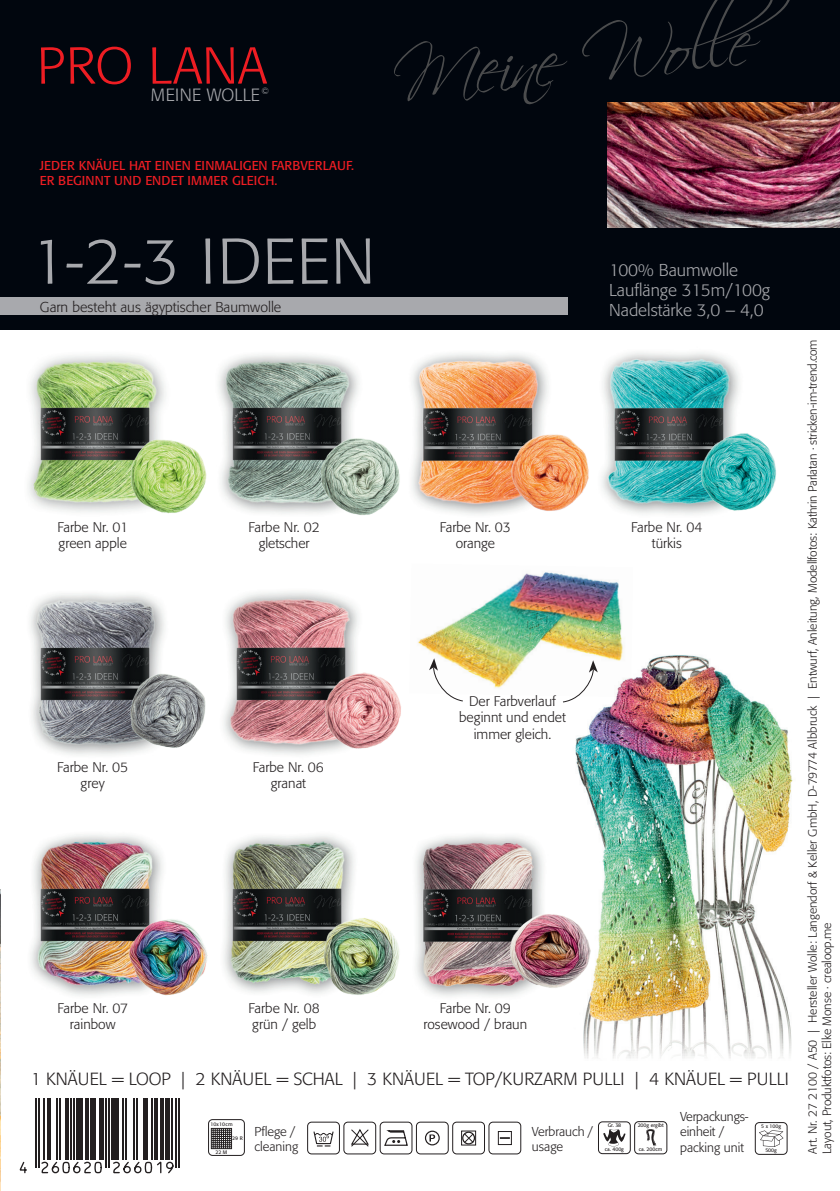
<style>
.page{position:relative;width:840px;height:1191px;background:#fff}
.page>*{position:absolute;margin:0;border:0;box-sizing:border-box;transform-origin:0 0}
.t1{font:300 64px "Formata";letter-spacing:.015em;color:#a8a9ad}
.t2{font:300 17.6px "Formata";letter-spacing:.01em;color:#a8a9ad}
.t3{font:300 17.4px "Formata";color:#231f20}
.t4{font:300 17px/19.8px "Formata";color:#a8a9ad}
.t5{font:300 14.2px "Formata";color:#231f20}
.t6{font:300 13.8px/16px "Formata";color:#231f20;text-align:center}
.t7{font:12.8px/15px "Formata";color:#ee1d23}
.t8{font:300 12.8px/15.4px "Formata";color:#231f20}
.t9{font:300 12px/14px "Formata";letter-spacing:-.01em;color:#231f20}
.t10{font:5.2px "Formata";color:#231f20}
.t11{font:5.2px "Formata";letter-spacing:.05em;color:#231f20}
</style>
<div class="page">
<svg style="left:44px;top:1098px;width:136px;height:70px"></svg>
<hr style="left:35px;top:1098px;width:2px;height:69px;background:#231f20">
<hr style="left:38px;top:1098px;width:2px;height:69px;background:#231f20">
<hr style="left:43px;top:1098px;width:1px;height:62px;background:#231f20">
<hr style="left:47px;top:1098px;width:3px;height:62px;background:#231f20">
<hr style="left:56px;top:1098px;width:2px;height:62px;background:#231f20">
<hr style="left:59px;top:1098px;width:2px;height:62px;background:#231f20">
<hr style="left:66px;top:1098px;width:3px;height:62px;background:#231f20">
<hr style="left:70px;top:1098px;width:2px;height:62px;background:#231f20">
<hr style="left:73px;top:1098px;width:2px;height:62px;background:#231f20">
<div style="left:76px;top:1098px;width:6px;height:62px;background:#231f20"></div>
<hr style="left:85px;top:1098px;width:3px;height:62px;background:#231f20">
<hr style="left:90px;top:1098px;width:3px;height:62px;background:#231f20">
<hr style="left:95px;top:1098px;width:1px;height:62px;background:#231f20">
<div style="left:99px;top:1098px;width:5px;height:62px;background:#231f20"></div>
<hr style="left:105px;top:1098px;width:2px;height:69px;background:#231f20">
<hr style="left:108px;top:1098px;width:2px;height:69px;background:#231f20">
<hr style="left:111px;top:1098px;width:3px;height:62px;background:#231f20">
<hr style="left:116px;top:1098px;width:3px;height:62px;background:#231f20">
<hr style="left:122px;top:1098px;width:1px;height:62px;background:#231f20">
<hr style="left:125px;top:1098px;width:2px;height:62px;background:#231f20">
<hr style="left:133px;top:1098px;width:1px;height:62px;background:#231f20">
<hr style="left:136px;top:1098px;width:1px;height:62px;background:#231f20">
<div style="left:143px;top:1098px;width:5px;height:62px;background:#231f20"></div>
<hr style="left:151px;top:1098px;width:1px;height:62px;background:#231f20">
<hr style="left:154px;top:1098px;width:3px;height:62px;background:#231f20">
<hr style="left:160px;top:1098px;width:3px;height:62px;background:#231f20">
<hr style="left:165px;top:1098px;width:4px;height:62px;background:#231f20">
<hr style="left:171px;top:1098px;width:1px;height:62px;background:#231f20">
<hr style="left:175px;top:1098px;width:2px;height:69px;background:#231f20">
<hr style="left:178px;top:1098px;width:2px;height:69px;background:#231f20">
<svg style="left:19px;top:1160px;width:155px;height:14px"></svg>
<svg style="left:759px;top:1130px;width:24px;height:17px"></svg>
<div style="left:754px;top:1122px;width:32px;height:32px;border:1px solid #231f20;border-radius:4px"></div>
<svg style="left:351px;top:1129px;width:18px;height:18px"></svg>
<div style="left:343px;top:1122px;width:33px;height:32px;border:1px solid #231f20;border-radius:4px"></div>
<div style="left:461px;top:1130px;width:15px;height:15px;border:1px solid #231f20"></div>
<svg style="left:463px;top:1132px;width:11px;height:11px"></svg>
<div style="left:452px;top:1122px;width:32px;height:32px;border:1px solid #231f20;border-radius:4px"></div>
<div style="left:497px;top:1131px;width:14px;height:14px;border:1px solid #231f20"></div>
<div style="left:488px;top:1122px;width:32px;height:32px;border:1px solid #231f20;border-radius:4px"></div>
<div style="left:424px;top:1130px;width:15px;height:15px;border:1px solid #231f20;border-radius:50%"></div>
<svg style="left:429px;top:1134px;width:6px;height:7px"></svg>
<div style="left:416px;top:1122px;width:32px;height:32px;border:1px solid #231f20;border-radius:4px"></div>
<svg style="left:384px;top:1130px;width:24px;height:16px"></svg>
<div style="left:380px;top:1122px;width:32px;height:32px;border:1px solid #231f20;border-radius:4px"></div>
<svg style="left:313px;top:1131px;width:21px;height:15px"></svg>
<div style="left:307px;top:1122px;width:32px;height:32px;border:1px solid #231f20;border-radius:4px"></div>
<svg style="left:603px;top:1129px;width:22px;height:17px"></svg>
<div style="left:598px;top:1121px;width:32px;height:32px;border:1px solid #231f20;border-radius:4px"></div>
<svg style="left:646px;top:1129px;width:10px;height:17px"></svg>
<div style="left:634px;top:1121px;width:32px;height:33px;border:1px solid #231f20;border-radius:4px"></div>
<div style="left:211px;top:1128px;width:21px;height:20px;border:1px solid #231f20"></div>
<svg style="left:211px;top:1128px;width:20px;height:20px"></svg>
<div style="left:208px;top:1119px;width:36px;height:36px;border:1px solid #231f20;border-radius:4px"></div>
<div style="left:0;top:0;width:839px;height:329px;background:#01060e"></div>
<svg style="left:41px;top:47px;width:23px;height:37px"></svg>
<svg style="left:70px;top:47px;width:61px;height:37px"></svg>
<svg style="left:152px;top:47px;width:115px;height:37px"></svg>
<svg style="left:394px;top:0;width:396px;height:104px"></svg>
<div style="left:0;top:298px;width:568px;height:17px;background:#a8a9ad"></div>
<img style="left:607px;top:103px;width:232px;height:125px">
<img style="left:418px;top:572px;width:204px;height:116px">
<img style="left:218px;top:355px;width:141px;height:159px">
<img style="left:224px;top:835px;width:130px;height:159px">
<img style="left:28px;top:355px;width:137px;height:157px">
<img style="left:31px;top:835px;width:132px;height:161px">
<img style="left:412px;top:353px;width:136px;height:162px">
<img style="left:416px;top:836px;width:127px;height:161px">
<img style="left:602px;top:352px;width:137px;height:163px">
<img style="left:566px;top:641px;width:227px;height:418px">
<img style="left:125px;top:436px;width:82px;height:78px">
<img style="left:125px;top:916px;width:83px;height:80px">
<img style="left:30px;top:594px;width:135px;height:161px">
<img style="left:224px;top:592px;width:134px;height:163px">
<img style="left:318px;top:436px;width:82px;height:79px">
<img style="left:318px;top:916px;width:82px;height:79px">
<img style="left:507px;top:430px;width:82px;height:85px">
<img style="left:507px;top:911px;width:85px;height:79px">
<img style="left:125px;top:669px;width:81px;height:82px">
<img style="left:321px;top:669px;width:80px;height:82px">
<img style="left:696px;top:430px;width:80px;height:82px">
<svg style="left:429px;top:658px;width:34px;height:44px"></svg>
<svg style="left:562px;top:660px;width:35px;height:42px"></svg>
<img style="left:0;top:889px;width:1px;height:302px">
<p class="t2" style="left:151px;top:84px;width:120px">MEINE WOLLE <sup>©</sup></p>
<p class="t7" style="left:40px;top:158px;width:315px">JEDER KNÄUEL HAT EINEN EINMALIGEN FARBVERLAUF.<br>ER BEGINNT UND ENDET IMMER GLEICH.</p>
<p class="t1" style="left:30px;top:224px;width:347px">1-2-3 IDEEN</p>
<p class="t4" style="left:608px;top:260px;width:162px">100% Baumwolle<br>Lauflänge 315m/100g</p>
<p class="t5" style="left:40px;top:298px;width:243px">Garn besteht aus ägyptischer Baumwolle</p>
<p class="t4" style="left:608px;top:300px;width:156px">Nadelstärke 3,0 – 4,0</p>
<p class="t6" style="left:57px;top:519px;width:72px">Farbe Nr. 01</p>
<p class="t6" style="left:58px;top:535px;width:70px">green apple</p>
<p class="t6" style="left:248px;top:519px;width:73px">Farbe Nr. 02</p>
<p class="t6" style="left:259px;top:535px;width:52px">gletscher</p>
<p class="t6" style="left:439px;top:519px;width:73px">Farbe Nr. 03</p>
<p class="t6" style="left:455px;top:535px;width:41px">orange</p>
<p class="t6" style="left:631px;top:519px;width:73px">Farbe Nr. 04 türkis</p>
<p class="t6" style="left:459px;top:693px;width:108px;line-height:16.6px">Der Farbverlauf beginnt und endet immer gleich.</p>
<p class="t6" style="left:57px;top:759px;width:73px">Farbe Nr. 05 grey</p>
<p class="t6" style="left:252px;top:759px;width:73px">Farbe Nr. 06 granat</p>
<p class="t6" style="left:57px;top:1000px;width:72px">Farbe Nr. 07</p>
<p class="t6" style="left:248px;top:1000px;width:73px">Farbe Nr. 08</p>
<p class="t6" style="left:439px;top:1000px;width:73px">Farbe Nr. 09</p>
<p class="t6" style="left:70px;top:1016px;width:47px">rainbow</p>
<p class="t6" style="left:252px;top:1016px;width:66px">grün / gelb</p>
<p class="t6" style="left:423px;top:1016px;width:105px">rosewood / braun</p>
<p class="t3" style="left:31px;top:1068px;width:759px">1 KNÄUEL = LOOP | 2 KNÄUEL = SCHAL | 3 KNÄUEL = TOP/KURZARM PULLI | 4 KNÄUEL = PULLI</p>
<p class="t11" style="left:210px;top:1120px;width:24px">10x10cm</p>
<p class="t10" style="left:232px;top:1134px;width:12px">29 R</p>
<p class="t10" style="left:215px;top:1148px;width:13px">22 M</p>
<p class="t8" style="left:254px;top:1123px;width:45px">Pflege / cleaning</p>
<p class="t8" style="left:531px;top:1123px;width:63px">Verbrauch / usage</p>
<p class="t10" style="left:607px;top:1122px;width:15px">Gr. 38</p>
<p class="t10" style="left:604px;top:1146px;width:21px">ca. 400g</p>
<p class="t10" style="left:637px;top:1122px;width:28px">200g ergibt</p>
<p class="t10" style="left:638px;top:1146px;width:25px">ca. 200cm</p>
<p class="t8" style="left:679px;top:1108px;width:70px">Verpackungs&shy;einheit / packing unit</p>
<p class="t10" style="left:760px;top:1123px;width:21px">5 x 100g</p>
<p class="t10" style="left:765px;top:1147px;width:13px">500g</p>
<p class="t9" style="left:805px;top:1153px;width:816px;rotate:-90deg">Art. Nr. 27 2100 / A50 | Hersteller Wolle: Langendorf &amp; Keller GmbH, D-79774 Albbruck | Entwurf, Anleitung, Modellfotos: Kathrin Parlatan · stricken-im-trend.com<br>Layout, Produktfotos: Elke Monse · crealoop.me</p>
</div>
